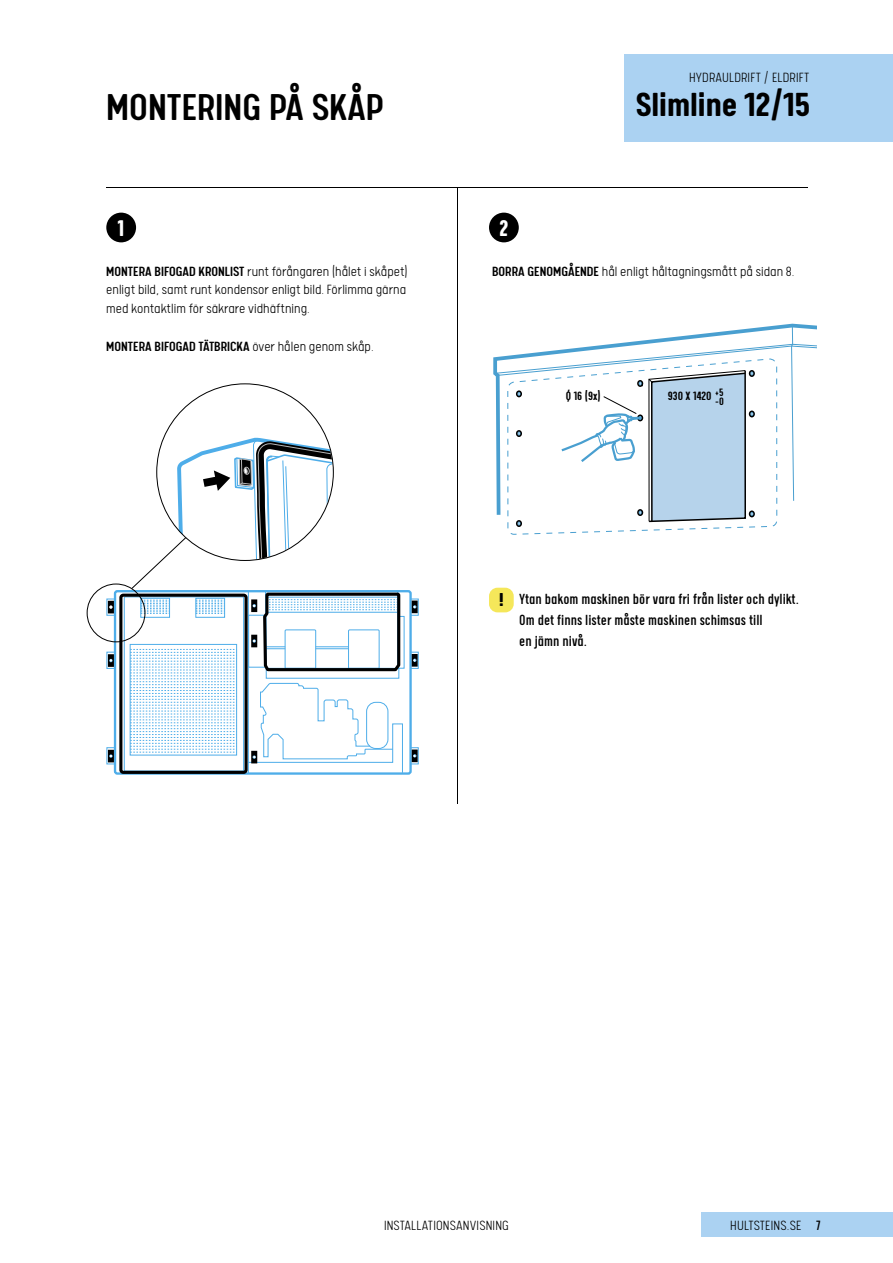
<style>
.page{position:relative;width:893px;height:1263px;background:#fff}
.page>*{position:absolute;margin:0;border:0;box-sizing:border-box;transform-origin:0 0}
.t1{font:500 42px "Calps";color:#000}
.t2{font:700 37.5px "Calps";color:#000}
.t3{font:700 25.5px "Calps Slim";color:#fff}
.t4{font:900 21px "Calps Slim";color:#000}
.t5{font:16.5px/21px "Calps Slim";color:#000}
.t6{font:300 15px/18.8px "Calps";color:#000;text-align:justify}
.t7{font:500 15px "Calps";color:#000}
.t8{font:500 13.5px "Calps Slim";color:#000}
.t9{font:500 12px/9px "Calps Slim";color:#000}
.s1{font-weight:500}
.s2{font-weight:300}
.s3{font-family:"Calps Slim";font-weight:400;font-size:15.15px}
</style>
<div class="page">
<div style="left:624px;top:54px;width:269px;height:88px;background:#abd2f2"></div>
<div style="left:702px;top:1212px;width:191px;height:25px;background:#abd2f2"></div>
<hr style="left:106px;top:187px;width:702px;height:1px;background:#000">
<div style="left:489px;top:213px;width:30px;height:29px;background:#000;border-radius:50%"></div>
<div style="left:106px;top:213px;width:30px;height:29px;background:#000;border-radius:50%"></div>
<hr style="left:457px;top:187px;width:1px;height:616px;background:#000">
<div style="left:114px;top:590px;width:298px;height:185px;border:2px solid #4eade9;border-radius:2px"></div>
<svg style="left:260px;top:773px;width:143px;height:2px"></svg>
<div style="left:119px;top:594px;width:129px;height:180px;border:3px solid #000;border-radius:3px"></div>
<div style="left:107px;top:599px;width:8px;height:16px;border:1px solid #4eade9"></div>
<svg style="left:108px;top:601px;width:6px;height:12px"></svg>
<svg style="left:109px;top:654px;width:4px;height:13px"></svg>
<svg style="left:109px;top:750px;width:4px;height:12px"></svg>
<svg style="left:412px;top:601px;width:4px;height:12px"></svg>
<svg style="left:412px;top:654px;width:4px;height:13px"></svg>
<svg style="left:412px;top:749px;width:4px;height:13px"></svg>
<div style="left:107px;top:652px;width:8px;height:17px;border:1px solid #4eade9"></div>
<div style="left:107px;top:747px;width:8px;height:17px;border:1px solid #4eade9"></div>
<div style="left:410px;top:599px;width:8px;height:16px;border:1px solid #4eade9"></div>
<div style="left:410px;top:652px;width:8px;height:17px;border:1px solid #4eade9"></div>
<div style="left:410px;top:747px;width:8px;height:17px;border:1px solid #4eade9"></div>
<div style="left:87px;top:584px;width:58px;height:58px;border:1px solid #000;border-radius:50%"></div>
<svg style="left:130px;top:384px;width:273px;height:389px"></svg>
<svg style="left:507px;top:527px;width:259px;height:8px"></svg>
<svg style="left:495px;top:326px;width:321px;height:201px"></svg>
<div style="left:489px;top:588px;width:25px;height:24px;background:#f5e75a;border-radius:9px"></div>
<h1 class="t1" style="left:106px;top:83px;width:279px">MONTERING PÅ SKÅP</h1>
<p class="t6" style="left:689px;top:68px;width:122px">HYDRAULDRIFT / ELDRIFT</p>
<h2 class="t2" style="left:636px;top:82px;width:176px">Slimline 12/15</h2>
<h3 class="t3" style="left:118px;top:213px;width:8px">1</h3>
<h3 class="t3" style="left:499px;top:213px;width:10px">2</h3>
<p class="t6" style="left:106px;top:261px;width:303px"><span class="s1">MONTERA BIFOGAD KRONLIST</span> runt förångaren (hålet i skåpet) enligt bild, samt runt kondensor enligt bild. Förlimma gärna med kontaktlim för säkrare vidhäftning.</p>
<p class="t7" style="left:106px;top:337px;width:269px">MONTERA BIFOGAD TÄTBRICKA <span class="s2">över hålen genom skåp.</span></p>
<p class="t6" style="left:492px;top:261px;width:304px"><span class="s1">BORRA GENOMGÅENDE</span> hål enligt håltagningsmått på sidan 8.</p>
<p class="t8" style="left:566px;top:388px;width:36px">Ø 16 (9x)</p>
<p class="t9" style="left:715px;top:387px;width:10px">+5 -0</p>
<p class="t8" style="left:668px;top:388px;width:45px">930 X 1420</p>
<h3 class="t4" style="left:499px;top:587px;width:6px">!</h3>
<p class="t5" style="left:519px;top:587px;width:281px">Ytan bakom maskinen bör vara fri från lister och dylikt.<br>Om det finns lister måste maskinen schimsas till<br>en jämn nivå.</p>
<p class="t6" style="left:384px;top:1215px;width:126px">INSTALLATIONSANVISNING</p>
<p class="t6" style="left:730px;top:1215px;width:92px">HULTSTEINS.SE <span class="s3">7</span></p>
</div>
